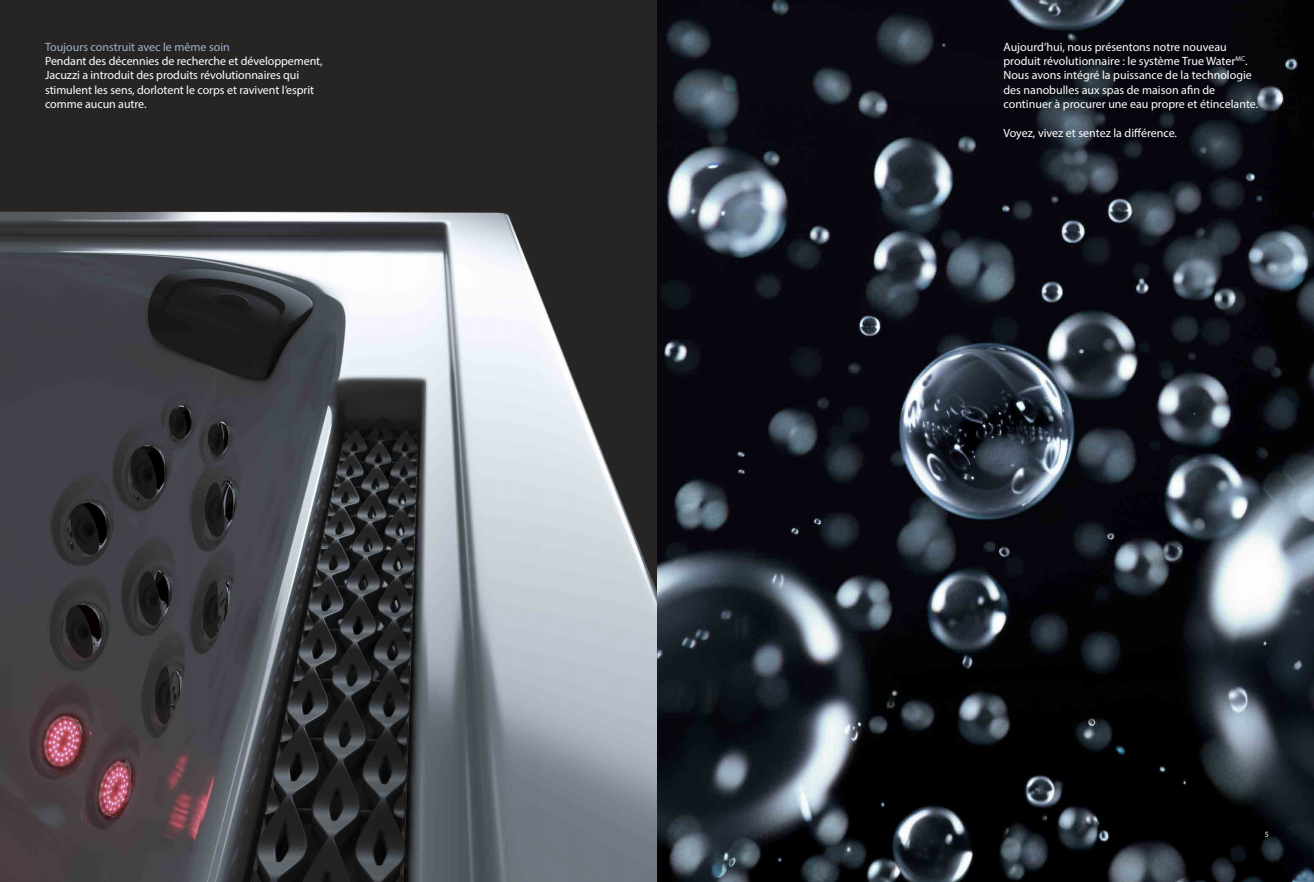
<style>
.page{position:relative;width:1314px;height:882px;background:#fff}
.page>*{position:absolute;margin:0;border:0;box-sizing:border-box;transform-origin:0 0}
.t1{font:12px/14.4px "Myriad Pro";letter-spacing:-.005em;color:#fff}
.t2{font:12px "Myriad Pro";color:#a0b2c9}
.t3{font:8px "Myriad Pro";color:#fff}
</style>
<div class="page">
<div style="left:0;top:0;width:657px;height:882px;background:#262524"></div>
<img style="left:0;top:211px;width:657px;height:671px">
<img style="left:657px;top:0;width:657px;height:882px">
<p class="t2" style="left:45px;top:39px;width:186px">Toujours construit avec le même soin</p>
<p class="t1" style="left:45px;top:54px;width:279px">Pendant des décennies de recherche et développement, Jacuzzi a introduit des produits révolutionnaires qui stimulent les sens, dorlotent le corps et ravivent l’esprit comme aucun autre.</p>
<p class="t1" style="left:81px;top:82px;width:152px">Built with the same care today</p>
<p class="t1" style="left:1003px;top:39px;width:256px">Aujourd’hui, nous présentons notre nouveau produit révolutionnaire : le système True Water<sup>MC</sup>.<br>Nous avons intégré la puissance de la technologie des nanobulles aux spas de maison afin de continuer à procurer une eau propre et étincelante.</p>
<p class="t1" style="left:1003px;top:126px;width:175px">Voyez, vivez et sentez la différence.</p>
<p class="t3" style="left:1265px;top:829px;width:6px">5</p>
</div>
